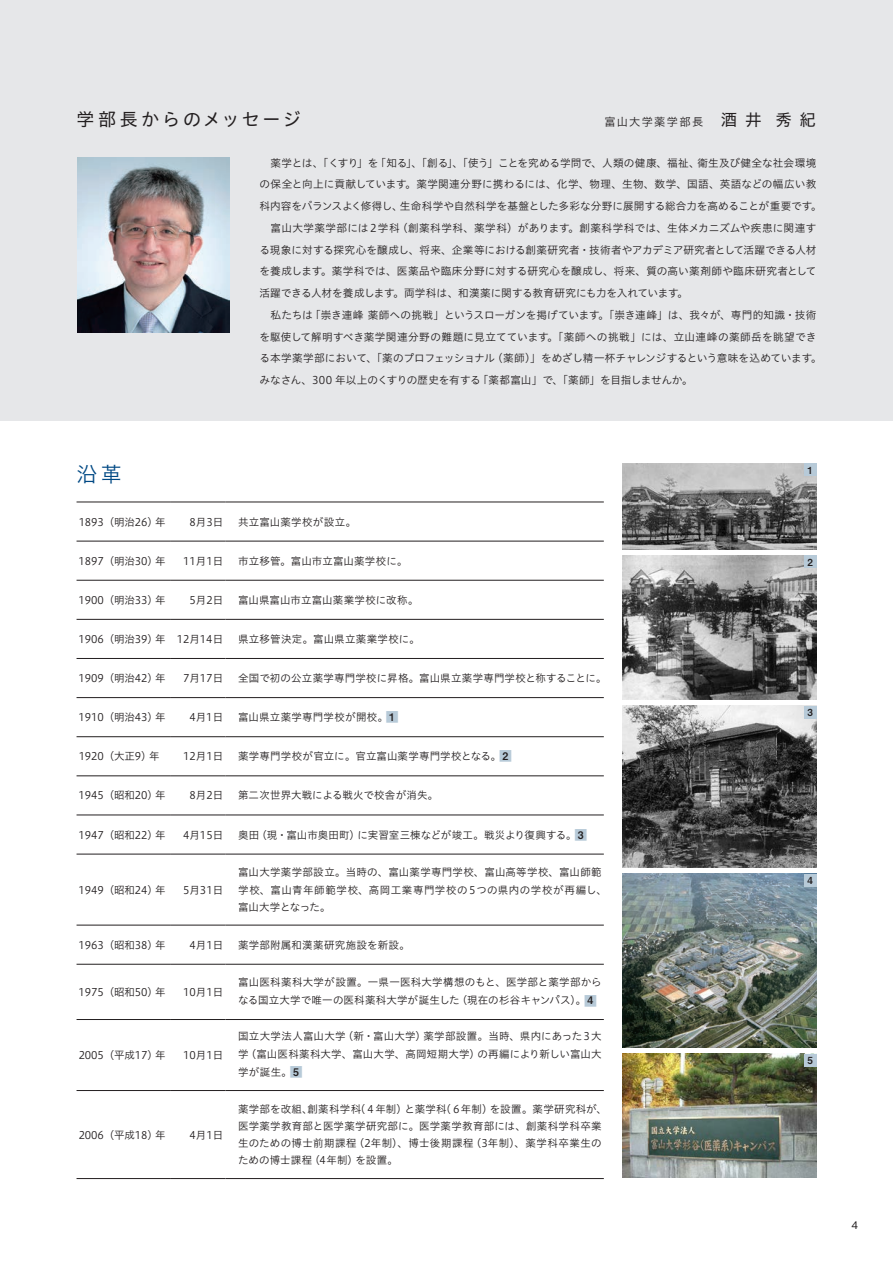
<style>
.page{position:relative;width:893px;height:1263px;background:#fff}
.page>*{position:absolute;margin:0;border:0;box-sizing:border-box;transform-origin:0 0}
.t1{font:21px "Hiragino UD Sans Std N W3";color:#014984}
.t2{font:18px "Hiragino UD Sans Std N W4";letter-spacing:.15em;color:#231f20}
.t3{font:11.25px "Hiragino UD Sans Std N W3";letter-spacing:.12em;color:#231f20}
.t4{font:10.65px "Hiragino UD Sans Std N W3";letter-spacing:.005em;color:#231f20}
.t5{font:10.65px "Hiragino UD Sans Std N W3";letter-spacing:-.02em;color:#231f20}
.t6{font:10.65px "Hiragino UD Sans Std N W3";letter-spacing:.03em;color:#231f20}
.t7{font:10.65px "Hiragino UD Sans Std N W3";letter-spacing:-.015em;color:#231f20}
.t8{font:10.5px/17.2px "Hiragino UD Sans Std N W3";letter-spacing:.01em;color:#231f20}
.t9{font:10.5px "Hiragino UD Sans Std N W3";letter-spacing:-.01em;color:#231f20}
.t10{font:10.5px/17.2px "Hiragino UD Sans Std N W3";letter-spacing:.03em;color:#231f20}
.t11{font:500 10.5px "Gothic BBB Pro";color:#231f20}
.t12{font:9.75px "Midashi Go Pr 6 N MB31";color:#231f20}
.s1{font-family:"Hiragino UD Sans Std N W4";font-size:16.5px}
.s2{font-family:"Midashi Go Pr 6 N MB31";font-size:13.5px;color:#b7cad8}
.s3{font-family:"Midashi Go Pr 6 N MB31"}
</style>
<div class="page">
<div style="left:0;top:0;width:893px;height:421px;background:#e6e7e9"></div>
<hr style="left:77px;top:502px;width:93px;height:1px;background:#231f20">
<hr style="left:170px;top:502px;width:55px;height:1px;background:#231f20">
<hr style="left:225px;top:502px;width:379px;height:1px;background:#231f20">
<hr style="left:77px;top:541px;width:93px;height:1px;background:#231f20">
<hr style="left:170px;top:541px;width:55px;height:1px;background:#231f20">
<hr style="left:225px;top:541px;width:379px;height:1px;background:#231f20">
<hr style="left:77px;top:580px;width:93px;height:1px;background:#231f20">
<hr style="left:170px;top:580px;width:55px;height:1px;background:#231f20">
<hr style="left:225px;top:580px;width:379px;height:1px;background:#231f20">
<hr style="left:77px;top:619px;width:93px;height:1px;background:#231f20">
<hr style="left:170px;top:619px;width:55px;height:1px;background:#231f20">
<hr style="left:225px;top:619px;width:379px;height:1px;background:#231f20">
<hr style="left:77px;top:658px;width:93px;height:1px;background:#231f20">
<hr style="left:170px;top:658px;width:55px;height:1px;background:#231f20">
<hr style="left:225px;top:658px;width:379px;height:1px;background:#231f20">
<hr style="left:77px;top:697px;width:93px;height:1px;background:#231f20">
<hr style="left:170px;top:697px;width:55px;height:1px;background:#231f20">
<hr style="left:225px;top:697px;width:379px;height:1px;background:#231f20">
<hr style="left:77px;top:736px;width:93px;height:1px;background:#231f20">
<hr style="left:170px;top:736px;width:55px;height:1px;background:#231f20">
<hr style="left:225px;top:736px;width:379px;height:1px;background:#231f20">
<hr style="left:77px;top:775px;width:93px;height:1px;background:#231f20">
<hr style="left:170px;top:775px;width:55px;height:1px;background:#231f20">
<hr style="left:225px;top:775px;width:379px;height:1px;background:#231f20">
<hr style="left:77px;top:815px;width:93px;height:1px;background:#231f20">
<hr style="left:170px;top:815px;width:55px;height:1px;background:#231f20">
<hr style="left:225px;top:815px;width:379px;height:1px;background:#231f20">
<hr style="left:77px;top:854px;width:93px;height:1px;background:#231f20">
<hr style="left:170px;top:854px;width:55px;height:1px;background:#231f20">
<hr style="left:225px;top:854px;width:379px;height:1px;background:#231f20">
<hr style="left:77px;top:925px;width:93px;height:1px;background:#231f20">
<hr style="left:170px;top:925px;width:55px;height:1px;background:#231f20">
<hr style="left:225px;top:925px;width:379px;height:1px;background:#231f20">
<hr style="left:77px;top:964px;width:93px;height:1px;background:#231f20">
<hr style="left:170px;top:964px;width:55px;height:1px;background:#231f20">
<hr style="left:225px;top:964px;width:379px;height:1px;background:#231f20">
<hr style="left:77px;top:1019px;width:93px;height:1px;background:#231f20">
<hr style="left:170px;top:1019px;width:55px;height:1px;background:#231f20">
<hr style="left:225px;top:1019px;width:379px;height:1px;background:#231f20">
<hr style="left:77px;top:1090px;width:93px;height:1px;background:#231f20">
<hr style="left:170px;top:1090px;width:55px;height:1px;background:#231f20">
<hr style="left:225px;top:1090px;width:379px;height:1px;background:#231f20">
<hr style="left:77px;top:1178px;width:93px;height:1px;background:#231f20">
<hr style="left:170px;top:1178px;width:55px;height:1px;background:#231f20">
<hr style="left:225px;top:1178px;width:379px;height:1px;background:#231f20">
<img style="left:77px;top:157px;width:153px;height:175px">
<img style="left:622px;top:556px;width:194px;height:143px">
<img style="left:622px;top:463px;width:194px;height:86px">
<img style="left:622px;top:706px;width:194px;height:162px">
<img style="left:622px;top:874px;width:194px;height:174px">
<img style="left:622px;top:1054px;width:194px;height:124px">
<div style="left:804px;top:463px;width:12px;height:13px;background:#b7cad8"></div>
<div style="left:804px;top:874px;width:12px;height:13px;background:#b7cad8"></div>
<div style="left:804px;top:706px;width:12px;height:12px;background:#b7cad8"></div>
<div style="left:804px;top:1054px;width:12px;height:12px;background:#b7cad8"></div>
<div style="left:804px;top:556px;width:12px;height:12px;background:#b7cad8"></div>
<h2 class="t2" style="left:77px;top:106px;width:226px">学部長からのメッセージ</h2>
<p class="t3" style="left:604px;top:114px;width:213px">富山大学薬学部長 　<span class="s1">酒井 秀紀</span></p>
<p class="t4" style="left:271px;top:155px;width:547px">薬学とは、「くすり」を「知る」、「創る」、「使う」ことを究める学問で、人類の健康、福祉、衛生及び健全な社会環境</p>
<p class="t4" style="left:259px;top:176px;width:558px">の保全と向上に貢献しています。薬学関連分野に携わるには、化学、物理、生物、数学、国語、英語などの幅広い教</p>
<p class="t4" style="left:259px;top:198px;width:564px">科内容をバランスよく修得し、生命科学や自然科学を基盤とした多彩な分野に展開する総合力を高めることが重要です。</p>
<p class="t6" style="left:271px;top:220px;width:547px">富山大学薬学部には２学科（創薬科学科、薬学科）があります。創薬科学科では、生体メカニズムや疾患に関連す</p>
<p class="t4" style="left:259px;top:242px;width:558px">る現象に対する探究心を醸成し、将来、企業等における創薬研究者・技術者やアカデミア研究者として活躍できる人材</p>
<p class="t4" style="left:259px;top:263px;width:558px">を養成します。薬学科では、医薬品や臨床分野に対する研究心を醸成し、将来、質の高い薬剤師や臨床研究者として</p>
<p class="t4" style="left:259px;top:285px;width:430px">活躍できる人材を養成します。両学科は、和漢薬に関する教育研究にも力を入れています。</p>
<p class="t5" style="left:271px;top:307px;width:547px">私たちは「崇き連峰 薬師への挑戦」というスローガンを掲げています。「崇き連峰」は、我々が、専門的知識・技術</p>
<p class="t6" style="left:259px;top:329px;width:558px">を駆使して解明すべき薬学関連分野の難題に見立てています。「薬師への挑戦」には、立山連峰の薬師岳を眺望でき</p>
<p class="t5" style="left:259px;top:350px;width:564px">る本学薬学部において、「薬のプロフェッショナル（薬師）」をめざし精一杯チャレンジするという意味を込めています。</p>
<p class="t7" style="left:259px;top:372px;width:435px">みなさん、300 年以上のくすりの歴史を有する「薬都富山」で、「薬師」を目指しませんか。</p>
<h1 class="t1" style="left:77px;top:458px;width:47px">沿革</h1>
<p class="t12" style="left:807px;top:462px;width:7px">1</p>
<p class="t9" style="left:79px;top:514px;width:89px">1893（明治26）年</p>
<p class="t8" style="left:189px;top:512px;width:35px">8月3日</p>
<p class="t8" style="left:238px;top:512px;width:120px">共立富山薬学校が設立。</p>
<p class="t9" style="left:79px;top:553px;width:89px">1897（明治30）年</p>
<p class="t8" style="left:183px;top:551px;width:42px">11月1日</p>
<p class="t8" style="left:238px;top:551px;width:171px">市立移管。富山市立富山薬学校に。</p>
<p class="t9" style="left:79px;top:592px;width:89px">1900（明治33）年</p>
<p class="t8" style="left:189px;top:591px;width:35px">5月2日</p>
<p class="t8" style="left:238px;top:591px;width:182px">富山県富山市立富山薬業学校に改称。</p>
<p class="t9" style="left:79px;top:631px;width:146px">1906（明治39）年 12月14日</p>
<p class="t8" style="left:238px;top:630px;width:184px">県立移管決定。富山県立薬業学校に。</p>
<p class="t9" style="left:79px;top:670px;width:89px">1909（明治42）年</p>
<p class="t8" style="left:183px;top:669px;width:42px">7月17日</p>
<p class="t8" style="left:238px;top:669px;width:370px">全国で初の公立薬学専門学校に昇格。富山県立薬学専門学校と称することに。</p>
<p class="t9" style="left:79px;top:709px;width:89px">1910（明治43）年</p>
<p class="t8" style="left:189px;top:708px;width:35px">4月1日</p>
<p class="t8" style="left:238px;top:708px;width:162px">富山県立薬学専門学校が開校。<span class="s2">■</span><span class="s3">1</span></p>
<p class="t8" style="left:79px;top:747px;width:82px">1920（大正9）年</p>
<p class="t8" style="left:183px;top:747px;width:42px">12月1日</p>
<p class="t8" style="left:238px;top:747px;width:276px">薬学専門学校が官立に。官立富山薬学専門学校となる。<span class="s2">■</span><span class="s3">2</span></p>
<p class="t9" style="left:79px;top:787px;width:89px">1945（昭和20）年</p>
<p class="t8" style="left:189px;top:786px;width:35px">8月2日</p>
<p class="t8" style="left:238px;top:786px;width:202px">第二次世界大戦による戦火で校舎が消失。</p>
<p class="t9" style="left:79px;top:827px;width:89px">1947（昭和22）年</p>
<p class="t8" style="left:183px;top:825px;width:42px">4月15日</p>
<p class="t8" style="left:238px;top:825px;width:351px">奥田（現・富山市奥田町）に実習室三棟などが竣工。戦災より復興する。<span class="s2">■</span><span class="s3">3</span></p>
<p class="t9" style="left:79px;top:882px;width:89px">1949（昭和24）年</p>
<p class="t8" style="left:183px;top:880px;width:42px">5月31日</p>
<p class="t10" style="left:238px;top:863px;width:370px">富山大学薬学部設立。当時の、富山薬学専門学校、富山高等学校、富山師範学校、富山青年師範学校、高岡工業専門学校の５つの県内の学校が再編し、富山大学となった。</p>
<p class="t9" style="left:79px;top:937px;width:89px">1963（昭和38）年</p>
<p class="t8" style="left:189px;top:935px;width:35px">4月1日</p>
<p class="t8" style="left:238px;top:935px;width:174px">薬学部附属和漢薬研究施設を新設。</p>
<p class="t9" style="left:79px;top:984px;width:89px">1975（昭和50）年</p>
<p class="t8" style="left:183px;top:983px;width:42px">10月1日</p>
<p class="t8" style="left:238px;top:972px;width:365px;line-height:18.8px">富山医科薬科大学が設置。一県一医科大学構想のもと、医学部と薬学部からなる国立大学で唯一の医科薬科大学が誕生した（現在の杉谷キャンパス）。<span class="s2">■</span><span class="s3">4</span></p>
<p class="t9" style="left:79px;top:1047px;width:89px">2005（平成17）年</p>
<p class="t8" style="left:183px;top:1046px;width:42px">10月1日</p>
<p class="t9" style="left:79px;top:1127px;width:89px">2006（平成18）年</p>
<p class="t8" style="left:189px;top:1125px;width:35px">4月1日</p>
<p class="t8" style="left:238px;top:1027px;width:365px">国立大学法人富山大学（新・富山大学）薬学部設置。当時、県内にあった３大学（富山医科薬科大学、富山大学、高岡短期大学）の再編により新しい富山大</p>
<p class="t8" style="left:238px;top:1063px;width:66px">学が誕生。<span class="s2">■</span><span class="s3">5</span></p>
<p class="t8" style="left:238px;top:1099px;width:370px">薬学部を改組、創薬科学科（４年制）と薬学科（６年制）を設置。薬学研究科が、医学薬学教育部と医学薬学研究部に。医学薬学教育部には、創薬科学科卒業生のための博士前期課程（2年制）、博士後期課程（3年制）、薬学科卒業生のための博士課程（4年制）を設置。</p>
<p class="t12" style="left:807px;top:554px;width:7px">2</p>
<p class="t12" style="left:807px;top:704px;width:7px">3</p>
<p class="t12" style="left:807px;top:872px;width:7px">4</p>
<p class="t12" style="left:807px;top:1052px;width:7px">5</p>
<p class="t11" style="left:851px;top:1216px;width:8px">4</p>
</div>
